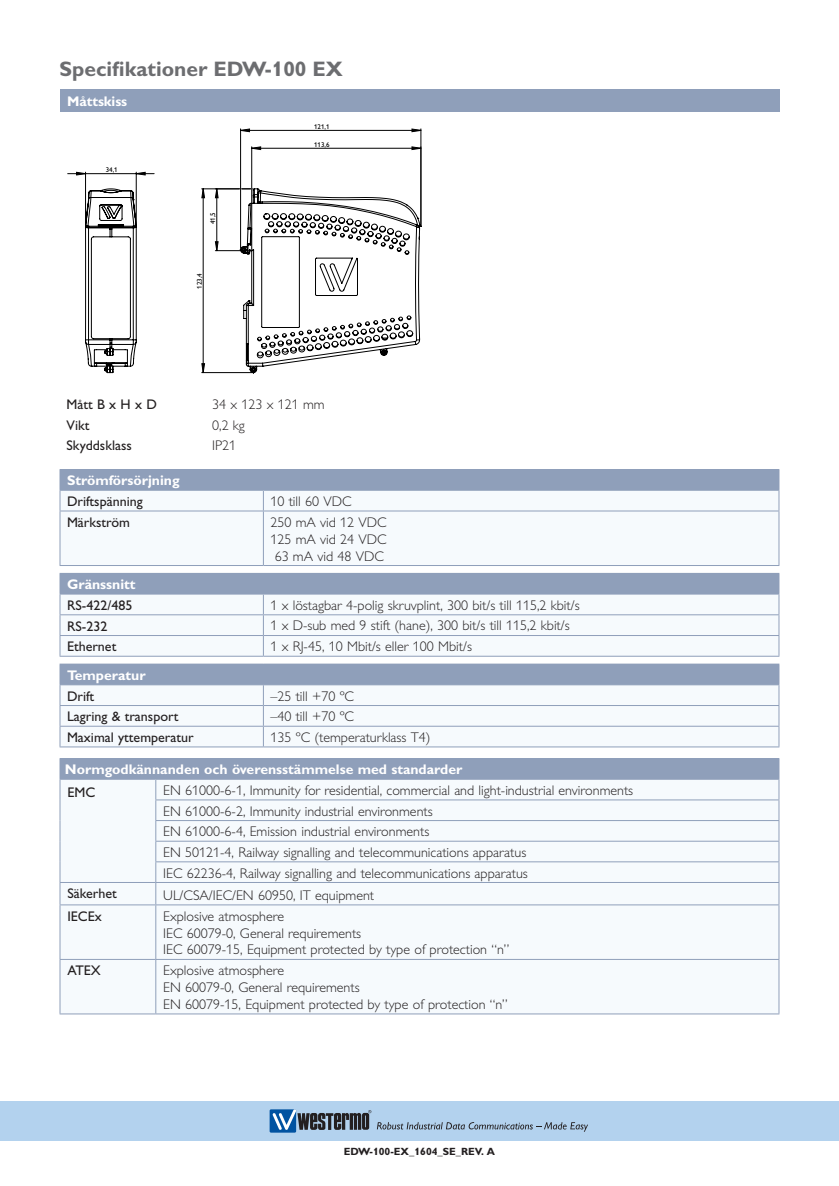
<style>
.page{position:relative;width:839px;height:1186px;background:#fff}
.page>*{position:absolute;margin:0;border:0;box-sizing:border-box;transform-origin:0 0}
.Rubbe_Specifications{font:700 21px "Gill Alt One Mod";color:#6c6d70}
.Bildtext{font:300 14px/17px "Gill Alt One Mod";color:#231f20}
.Bildtext-2{font:14px "Gill Alt One Mod";color:#231f20}
.Tabellrubrik{font:700 14px "Gill Alt One Mod";color:#fff}
.Bildtext-3{font:700 14px "Gill Alt One Mod";color:#fff}
.TekniskaDataRubriker{font:700 14px "Gill Alt One Mod";letter-spacing:-.005em;color:#fff}
.Tabellrubrik-2{font:14px "Gill Alt One Mod";color:#231f20}
.t1{font:700 10.5px "Gill Alt One Mod";color:#231f20}
.t2{font:7px "Gill Alt One Mod";color:#000}
</style>
<div class="page">
<div style="left:0;top:1101px;width:838px;height:40px;background:#b3d2ee"></div>
<div style="left:269px;top:1109px;width:27px;height:23px;background:#0153a1"></div>
<svg style="left:272px;top:1109px;width:99px;height:21px"></svg>
<svg style="left:377px;top:1122px;width:211px;height:9px"></svg>
<div style="left:60px;top:89px;width:719px;height:23px;background:#8f9fba"></div>
<div style="left:60px;top:469px;width:718px;height:21px;background:#8f9fba"></div>
<div style="left:61px;top:491px;width:717px;height:74px;background:#f6fafd"></div>
<hr style="left:263px;top:469px;width:516px;height:1px;background:#8f9fba">
<hr style="left:60px;top:490px;width:203px;height:1px;background:#8f9fba">
<svg style="left:60px;top:490px;width:1px;height:20px"></svg>
<hr style="left:263px;top:490px;width:516px;height:1px;background:#8f9fba">
<svg style="left:263px;top:491px;width:1px;height:19px"></svg>
<svg style="left:778px;top:470px;width:1px;height:40px"></svg>
<hr style="left:60px;top:510px;width:203px;height:1px;background:#8f9fba">
<hr style="left:60px;top:511px;width:1px;height:54px;background:#8f9fba">
<hr style="left:263px;top:510px;width:516px;height:1px;background:#8f9fba">
<hr style="left:263px;top:511px;width:1px;height:54px;background:#8f9fba">
<hr style="left:778px;top:511px;width:1px;height:54px;background:#8f9fba">
<hr style="left:60px;top:565px;width:203px;height:1px;background:#8f9fba">
<hr style="left:263px;top:565px;width:516px;height:1px;background:#8f9fba">
<div style="left:60px;top:573px;width:718px;height:21px;background:#8f9fba"></div>
<div style="left:61px;top:594px;width:717px;height:62px;background:#f6fafd"></div>
<hr style="left:263px;top:573px;width:516px;height:1px;background:#8f9fba">
<hr style="left:60px;top:614px;width:203px;height:1px;background:#8f9fba">
<hr style="left:263px;top:614px;width:516px;height:1px;background:#8f9fba">
<hr style="left:60px;top:635px;width:203px;height:1px;background:#8f9fba">
<svg style="left:60px;top:594px;width:1px;height:62px"></svg>
<hr style="left:263px;top:635px;width:516px;height:1px;background:#8f9fba">
<svg style="left:263px;top:594px;width:1px;height:62px"></svg>
<svg style="left:778px;top:574px;width:1px;height:82px"></svg>
<hr style="left:60px;top:656px;width:203px;height:1px;background:#8f9fba">
<hr style="left:263px;top:656px;width:516px;height:1px;background:#8f9fba">
<div style="left:60px;top:664px;width:718px;height:21px;background:#8f9fba"></div>
<div style="left:61px;top:685px;width:717px;height:61px;background:#f6fafd"></div>
<hr style="left:60px;top:663px;width:203px;height:1px;background:#8f9fba">
<hr style="left:263px;top:663px;width:516px;height:1px;background:#8f9fba">
<hr style="left:60px;top:705px;width:203px;height:1px;background:#8f9fba">
<hr style="left:263px;top:705px;width:516px;height:1px;background:#8f9fba">
<hr style="left:60px;top:726px;width:203px;height:1px;background:#8f9fba">
<svg style="left:60px;top:685px;width:1px;height:61px"></svg>
<hr style="left:263px;top:726px;width:516px;height:1px;background:#8f9fba">
<svg style="left:263px;top:685px;width:1px;height:61px"></svg>
<svg style="left:778px;top:664px;width:1px;height:82px"></svg>
<hr style="left:60px;top:746px;width:203px;height:1px;background:#8f9fba">
<hr style="left:263px;top:746px;width:516px;height:1px;background:#8f9fba">
<div style="left:60px;top:758px;width:718px;height:21px;background:#8f9fba"></div>
<div style="left:61px;top:780px;width:717px;height:233px;background:#f6fafd"></div>
<hr style="left:156px;top:904px;width:623px;height:1px;background:#8f9fba">
<hr style="left:156px;top:959px;width:623px;height:1px;background:#8f9fba">
<hr style="left:156px;top:1013px;width:623px;height:1px;background:#8f9fba">
<hr style="left:156px;top:758px;width:623px;height:1px;background:#8f9fba">
<hr style="left:778px;top:905px;width:1px;height:54px;background:#8f9fba">
<hr style="left:778px;top:960px;width:1px;height:53px;background:#8f9fba">
<hr style="left:60px;top:779px;width:96px;height:1px;background:#8f9fba">
<hr style="left:156px;top:779px;width:623px;height:1px;background:#8f9fba">
<hr style="left:155px;top:799px;width:624px;height:1px;background:#8f9fba">
<hr style="left:155px;top:820px;width:624px;height:1px;background:#8f9fba">
<hr style="left:155px;top:905px;width:1px;height:54px;background:#8f9fba">
<hr style="left:155px;top:960px;width:1px;height:53px;background:#8f9fba">
<hr style="left:155px;top:840px;width:624px;height:1px;background:#8f9fba">
<hr style="left:155px;top:861px;width:624px;height:1px;background:#8f9fba">
<hr style="left:156px;top:882px;width:623px;height:1px;background:#8f9fba">
<svg style="left:778px;top:759px;width:1px;height:145px"></svg>
<hr style="left:60px;top:904px;width:96px;height:1px;background:#8f9fba">
<hr style="left:60px;top:905px;width:1px;height:54px;background:#8f9fba">
<hr style="left:60px;top:959px;width:96px;height:1px;background:#8f9fba">
<hr style="left:60px;top:960px;width:1px;height:53px;background:#8f9fba">
<hr style="left:60px;top:1013px;width:96px;height:1px;background:#8f9fba">
<svg style="left:60px;top:779px;width:1px;height:125px"></svg>
<svg style="left:155px;top:779px;width:1px;height:125px"></svg>
<hr style="left:60px;top:882px;width:96px;height:1px;background:#8f9fba">
<hr style="left:240px;top:129px;width:1px;height:119px;background:#000">
<hr style="left:420px;top:129px;width:1px;height:96px;background:#000">
<hr style="left:251px;top:147px;width:1px;height:102px;background:#000">
<hr style="left:136px;top:172px;width:1px;height:53px;background:#000">
<hr style="left:85px;top:172px;width:1px;height:53px;background:#000">
<svg style="left:240px;top:129px;width:181px;height:3px"></svg>
<svg style="left:251px;top:147px;width:170px;height:3px"></svg>
<svg style="left:68px;top:172px;width:86px;height:3px"></svg>
<svg style="left:85px;top:188px;width:52px;height:185px"></svg>
<svg style="left:201px;top:188px;width:220px;height:185px"></svg>
<p class="Rubbe_Specifications" style="left:60px;top:57px;width:285px">Specifikationer EDW-100 EX</p>
<p class="TekniskaDataRubriker" style="left:67px;top:93px;width:62px">Måttskiss</p>
<p class="t2" style="left:314px;top:123px;width:17px">121,1</p>
<p class="t2" style="left:106px;top:166px;width:13px">34,1</p>
<p class="t2" style="left:209px;top:224px;width:13px;rotate:-90deg">41,5</p>
<p class="t2" style="left:195px;top:288px;width:17px;rotate:-90deg">123,4</p>
<p class="t2" style="left:314px;top:141px;width:17px">113,6</p>
<p class="Bildtext-2" style="left:67px;top:397px;width:92px">Mått B x H x D</p>
<p class="Bildtext" style="left:212px;top:396px;width:114px">34 x 123 x 121 mm</p>
<p class="Bildtext-2" style="left:67px;top:417px;width:24px">Vikt</p>
<p class="Bildtext" style="left:212px;top:416px;width:34px">0,2 kg</p>
<p class="Bildtext-2" style="left:67px;top:438px;width:67px">Skyddsklass</p>
<p class="Bildtext" style="left:212px;top:437px;width:26px">IP21</p>
<p class="Bildtext-3" style="left:67px;top:473px;width:114px">Strömförsörjning</p>
<p class="Bildtext-2" style="left:67px;top:494px;width:77px">Driftspänning</p>
<p class="Bildtext" style="left:270px;top:493px;width:83px">10 till 60 VDC</p>
<p class="Bildtext-2" style="left:67px;top:514px;width:64px">Märkström</p>
<p class="Bildtext" style="left:270px;top:513px;width:118px;text-align:center">250 mA vid 12 VDC<br>125 mA vid 24 VDC<br>63 mA vid 48 VDC</p>
<p class="Bildtext-3" style="left:67px;top:576px;width:70px">Gränssnitt</p>
<p class="Bildtext-2" style="left:67px;top:597px;width:67px">RS-422/485</p>
<p class="Bildtext" style="left:270px;top:596px;width:311px">1 x löstagbar 4-polig skruvplint, 300 bit/s till 115,2 kbit/s</p>
<p class="Bildtext-2" style="left:67px;top:618px;width:42px">RS-232</p>
<p class="Bildtext" style="left:270px;top:617px;width:301px">1 x D-sub med 9 stift (hane), 300 bit/s till 115,2 kbit/s</p>
<p class="Bildtext-2" style="left:67px;top:639px;width:51px">Ethernet</p>
<p class="Bildtext" style="left:270px;top:638px;width:203px">1 x RJ-45, 10 Mbit/s eller 100 Mbit/s</p>
<p class="Bildtext-3" style="left:67px;top:667px;width:80px">Temperatur</p>
<p class="Bildtext-2" style="left:67px;top:688px;width:29px">Drift</p>
<p class="Bildtext" style="left:270px;top:687px;width:85px">–25 till +70 ºC</p>
<p class="Bildtext-2" style="left:67px;top:709px;width:113px">Lagring &amp; transport</p>
<p class="Bildtext" style="left:270px;top:708px;width:85px">–40 till +70 ºC</p>
<p class="Bildtext-2" style="left:67px;top:729px;width:128px">Maximal yttemperatur</p>
<p class="Bildtext" style="left:270px;top:729px;width:162px">135 ºC (temperaturklass T4)</p>
<p class="Tabellrubrik" style="left:65px;top:761px;width:399px">Normgodkännanden och överensstämmelse med standarder</p>
<p class="Tabellrubrik-2" style="left:67px;top:784px;width:29px">EMC</p>
<p class="Bildtext" style="left:163px;top:782px;width:471px">EN 61000-6-1, Immunity for residential, commercial and light-industrial environments</p>
<p class="Bildtext" style="left:163px;top:802px;width:271px">EN 61000-6-2, Immunity industrial environments</p>
<p class="Bildtext" style="left:163px;top:823px;width:267px">EN 61000-6-4, Emission industrial environments</p>
<p class="Bildtext" style="left:163px;top:843px;width:364px">EN 50121-4, Railway signalling and telecommunications apparatus</p>
<p class="Bildtext" style="left:163px;top:864px;width:366px">IEC 62236-4, Railway signalling and telecommunications apparatus</p>
<p class="Bildtext-2" style="left:67px;top:886px;width:51px">Säkerhet</p>
<p class="Bildtext" style="left:163px;top:887px;width:212px">UL/CSA/IEC/EN 60950, IT equipment</p>
<p class="Bildtext-2" style="left:67px;top:908px;width:36px">IECEx</p>
<p class="Bildtext" style="left:163px;top:907px;width:347px">Explosive atmosphere<br>IEC 60079-0, General requirements<br>IEC 60079-15, Equipment protected by type of protection “n”</p>
<p class="Bildtext-2" style="left:67px;top:963px;width:35px">ATEX</p>
<p class="Bildtext" style="left:163px;top:962px;width:346px">Explosive atmosphere<br>EN 60079-0, General requirements<br>EN 60079-15, Equipment protected by type of protection “n”</p>
<p class="t1" style="left:344px;top:1146px;width:153px">EDW-100-EX_1604_SE_REV. A</p>
</div>
